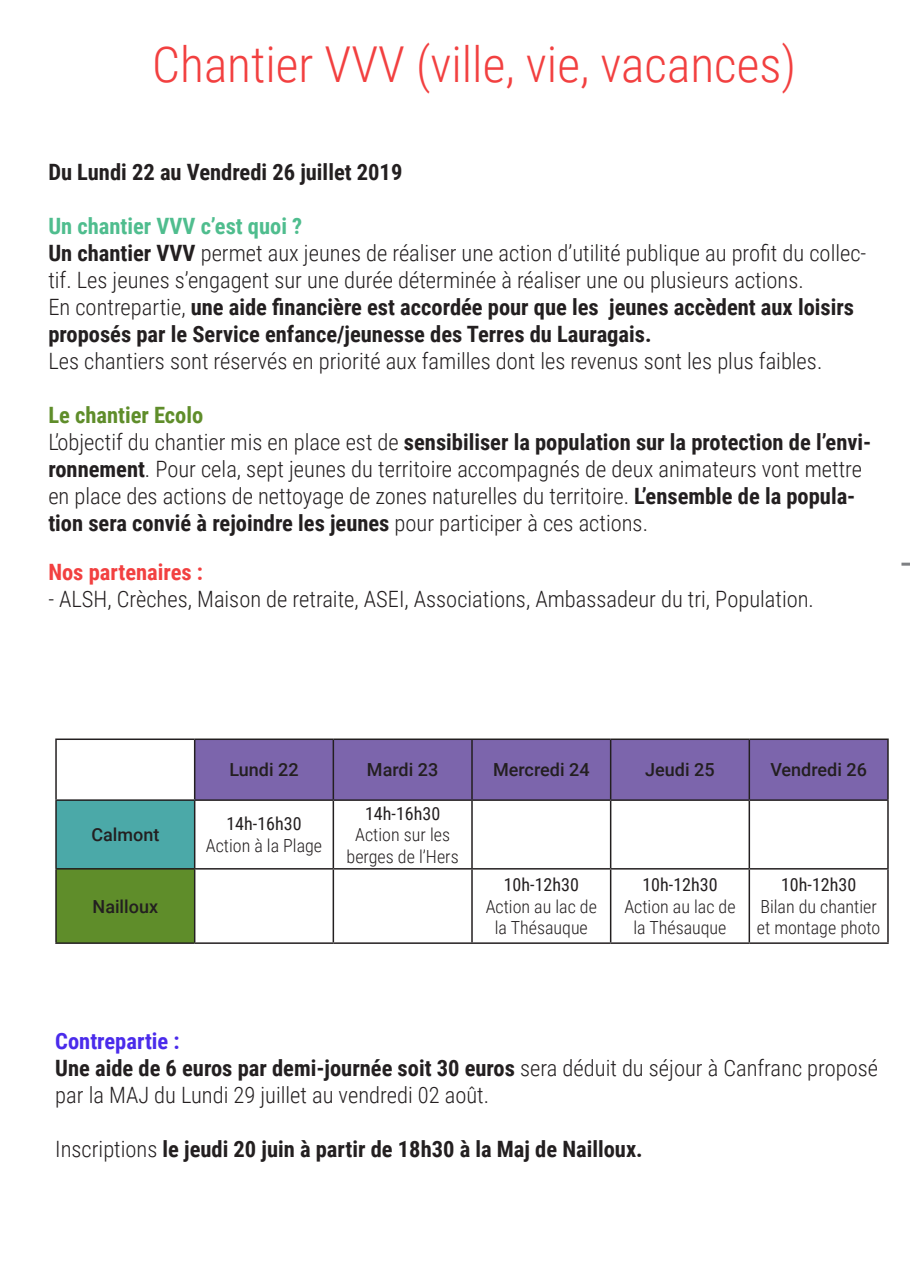
<style>
.page{position:relative;width:910px;height:1280px;background:#fff}
.page>*{position:absolute;margin:0;border:0;box-sizing:border-box;transform-origin:0 0}
.t1{font:300 49.5px "Roboto Condensed";color:#f24040}
.t2{font:300 22.5px/27px "Roboto Condensed";color:#231f20}
.t3{font:700 22.5px/27px "Roboto Condensed";color:#231f20}
.t4{font:700 22.5px "Roboto Condensed";color:#4fbd8e}
.t5{font:700 22.5px "Roboto Condensed";color:#5f8d2a}
.t6{font:700 22.5px "Roboto Condensed";color:#f24040}
.t7{font:700 22.5px "Roboto Condensed";color:#4a2beb}
.t8{font:300 18px/21.6px "Roboto Condensed";color:#231f20;text-align:center}
.t9{font:500 18px "Roboto";color:#231f20}
.t10{font:18px "Roboto Condensed";color:#231f20}
.s1{font-weight:700}
.s2{font-weight:300}
</style>
<div class="page">
<div style="left:195px;top:740px;width:692px;height:59px;background:#7c65ac"></div>
<div style="left:56px;top:800px;width:139px;height:69px;background:#4ba9a8"></div>
<div style="left:56px;top:869px;width:139px;height:74px;background:#5f8d2a"></div>
<hr style="left:55px;top:738px;width:140px;height:2px;background:#231f20">
<hr style="left:55px;top:740px;width:2px;height:59px;background:#231f20">
<hr style="left:195px;top:738px;width:138px;height:2px;background:#231f20">
<hr style="left:194px;top:740px;width:1px;height:59px;background:#231f20">
<hr style="left:333px;top:738px;width:139px;height:2px;background:#231f20">
<hr style="left:333px;top:740px;width:1px;height:59px;background:#231f20">
<hr style="left:472px;top:738px;width:139px;height:2px;background:#231f20">
<hr style="left:471px;top:740px;width:2px;height:59px;background:#231f20">
<hr style="left:611px;top:738px;width:138px;height:2px;background:#231f20">
<hr style="left:610px;top:740px;width:1px;height:59px;background:#231f20">
<hr style="left:749px;top:738px;width:140px;height:2px;background:#231f20">
<hr style="left:749px;top:740px;width:1px;height:59px;background:#231f20">
<hr style="left:887px;top:740px;width:2px;height:59px;background:#231f20">
<hr style="left:55px;top:799px;width:140px;height:2px;background:#231f20">
<hr style="left:55px;top:801px;width:2px;height:67px;background:#231f20">
<hr style="left:195px;top:799px;width:138px;height:2px;background:#231f20">
<hr style="left:194px;top:801px;width:1px;height:67px;background:#231f20">
<hr style="left:333px;top:799px;width:139px;height:2px;background:#231f20">
<hr style="left:333px;top:801px;width:1px;height:67px;background:#231f20">
<hr style="left:472px;top:799px;width:139px;height:2px;background:#231f20">
<hr style="left:471px;top:801px;width:2px;height:67px;background:#231f20">
<hr style="left:611px;top:799px;width:138px;height:2px;background:#231f20">
<hr style="left:610px;top:801px;width:1px;height:67px;background:#231f20">
<hr style="left:749px;top:799px;width:140px;height:2px;background:#231f20">
<hr style="left:749px;top:801px;width:1px;height:67px;background:#231f20">
<hr style="left:887px;top:801px;width:2px;height:67px;background:#231f20">
<hr style="left:55px;top:868px;width:140px;height:1px;background:#231f20">
<hr style="left:55px;top:869px;width:2px;height:73px;background:#231f20">
<hr style="left:195px;top:868px;width:138px;height:1px;background:#231f20">
<hr style="left:194px;top:869px;width:1px;height:73px;background:#231f20">
<hr style="left:333px;top:868px;width:139px;height:1px;background:#231f20">
<hr style="left:333px;top:869px;width:1px;height:73px;background:#231f20">
<hr style="left:472px;top:868px;width:139px;height:1px;background:#231f20">
<hr style="left:471px;top:869px;width:2px;height:73px;background:#231f20">
<hr style="left:611px;top:868px;width:138px;height:1px;background:#231f20">
<hr style="left:610px;top:869px;width:1px;height:73px;background:#231f20">
<hr style="left:749px;top:868px;width:140px;height:1px;background:#231f20">
<hr style="left:749px;top:869px;width:1px;height:73px;background:#231f20">
<hr style="left:887px;top:869px;width:2px;height:73px;background:#231f20">
<hr style="left:55px;top:942px;width:140px;height:2px;background:#231f20">
<hr style="left:195px;top:942px;width:138px;height:2px;background:#231f20">
<hr style="left:333px;top:942px;width:139px;height:2px;background:#231f20">
<hr style="left:472px;top:942px;width:139px;height:2px;background:#231f20">
<hr style="left:611px;top:942px;width:138px;height:2px;background:#231f20">
<hr style="left:749px;top:942px;width:140px;height:2px;background:#231f20">
<svg style="left:901px;top:563px;width:9px;height:3px"></svg>
<p class="t1" style="left:152px;top:29px;width:645px">Chantier VVV (ville, vie, vacances)</p>
<p class="t3" style="left:48px;top:158px;width:356px">Du Lundi 22 au Vendredi 26 juillet 2019</p>
<p class="t4" style="left:48px;top:210px;width:256px">Un chantier VVV c’est quoi ?</p>
<p class="t2" style="left:48px;top:239px;width:820px"><span class="s1">Un chantier VVV</span> permet aux jeunes de réaliser une action d’utilité publique au profit du collec&shy;tif. Les jeunes s’engagent sur une durée déterminée à réaliser une ou plusieurs actions.</p>
<p class="t3" style="left:48px;top:293px;width:807px"><span class="s2">En contrepartie,</span> une aide financière est accordée pour que les jeunes accèdent aux loisirs proposés par le Service enfance/jeunesse des Terres du Lauragais.</p>
<p class="t2" style="left:48px;top:347px;width:775px">Les chantiers sont réservés en priorité aux familles dont les revenus sont les plus faibles.</p>
<p class="t5" style="left:48px;top:399px;width:157px">Le chantier Ecolo</p>
<p class="t2" style="left:48px;top:428px;width:824px">L’objectif du chantier mis en place est de <span class="s1">sensibiliser la population sur la protection de l’envi&shy;ronnement</span>. Pour cela, sept jeunes du territoire accompagnés de deux animateurs vont mettre en place des actions de nettoyage de zones naturelles du territoire. <span class="s1">L’ensemble de la popula&shy;tion sera convié à rejoindre les jeunes</span> pour participer à ces actions.</p>
<p class="t6" style="left:48px;top:556px;width:156px">Nos partenaires :</p>
<p class="t2" style="left:48px;top:584px;width:767px">- ALSH, Crèches, Maison de retraite, ASEI, Associations, Ambassadeur du tri, Population.</p>
<p class="t9" style="left:91px;top:822px;width:69px">Calmont</p>
<p class="t9" style="left:93px;top:894px;width:67px">Nailloux</p>
<p class="t9" style="left:229px;top:757px;width:71px">Lundi 22</p>
<p class="t9" style="left:367px;top:757px;width:73px">Mardi 23</p>
<p class="t9" style="left:493px;top:757px;width:98px">Mercredi 24</p>
<p class="t9" style="left:645px;top:757px;width:71px">Jeudi 25</p>
<p class="t9" style="left:770px;top:757px;width:98px">Vendredi 26</p>
<p class="t10" style="left:226px;top:811px;width:77px">14h-16h30</p>
<p class="t8" style="left:206px;top:834px;width:118px">Action à la Plage</p>
<p class="t10" style="left:365px;top:801px;width:77px">14h-16h30</p>
<p class="t8" style="left:347px;top:823px;width:114px">Action sur les berges de l’Hers</p>
<p class="t10" style="left:504px;top:872px;width:77px">10h-12h30</p>
<p class="t8" style="left:486px;top:895px;width:113px">Action au lac de la Thésauque</p>
<p class="t10" style="left:642px;top:872px;width:77px">10h-12h30</p>
<p class="t8" style="left:624px;top:895px;width:113px">Action au lac de la Thésauque</p>
<p class="t10" style="left:781px;top:872px;width:77px">10h-12h30</p>
<p class="t8" style="left:757px;top:895px;width:125px;text-align:left">Bilan du chantier et montage photo</p>
<p class="t7" style="left:55px;top:1025px;width:126px">Contrepartie :</p>
<p class="t2" style="left:55px;top:1053px;width:824px"><span class="s1">Une aide de 6 euros par demi-journée soit 30 euros</span> sera déduit du séjour à Canfranc proposé par la MAJ du Lundi 29 juillet au vendredi 02 août.</p>
<p class="t3" style="left:55px;top:1134px;width:589px"><span class="s2">Inscriptions</span> le jeudi 20 juin à partir de 18h30 à la Maj de Nailloux.</p>
</div>
